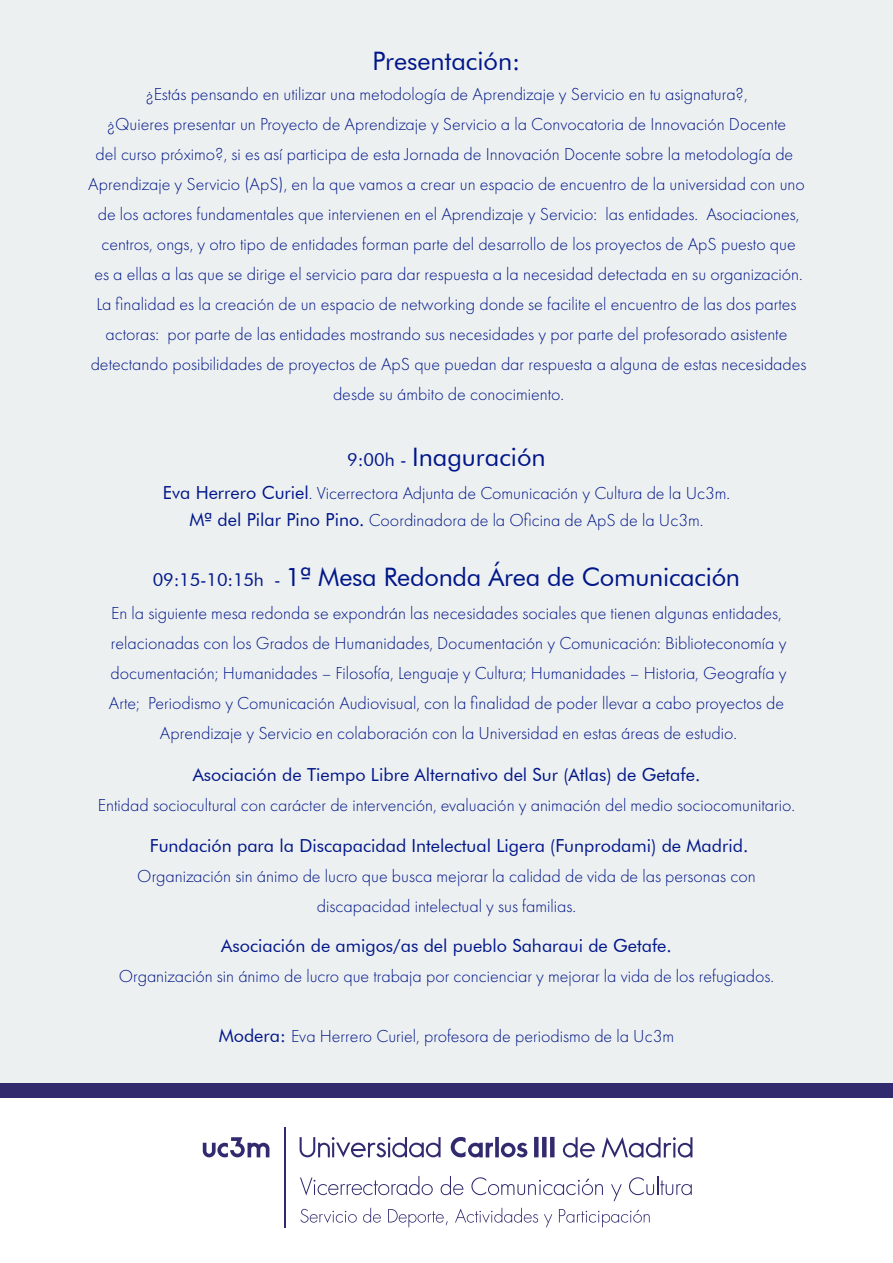
<style>
.page{position:relative;width:893px;height:1263px;background:#edf0f0}
.page>*{position:absolute;margin:0;border:0;box-sizing:border-box;transform-origin:0 0}
.t1{font:25.5px "Futura BT";letter-spacing:-.01em;color:#001689}
.t2{font:300 18px/30px "Futura PT";color:#001689;text-align:center}
.t3{font:18px "Futura BT";color:#001689}
.s1{font-size:18px}
.s2{font-family:"Futura BT";font-weight:400}
</style>
<div class="page">
<div style="left:0;top:1097px;width:893px;height:166px;background:#fff"></div>
<div style="left:0;top:1083px;width:893px;height:15px;background:#312a6e"></div>
<svg style="left:563px;top:1137px;width:129px;height:21px"></svg>
<svg style="left:300px;top:1137px;width:141px;height:20px"></svg>
<svg style="left:451px;top:1137px;width:103px;height:20px"></svg>
<hr style="left:284px;top:1127px;width:1px;height:101px;background:#312a6e">
<svg style="left:203px;top:1137px;width:66px;height:20px"></svg>
<svg style="left:300px;top:1176px;width:133px;height:19px"></svg>
<svg style="left:441px;top:1176px;width:22px;height:19px"></svg>
<svg style="left:471px;top:1177px;width:132px;height:18px"></svg>
<svg style="left:611px;top:1184px;width:11px;height:17px"></svg>
<svg style="left:629px;top:1176px;width:63px;height:19px"></svg>
<svg style="left:300px;top:1209px;width:57px;height:14px"></svg>
<svg style="left:363px;top:1208px;width:18px;height:15px"></svg>
<svg style="left:388px;top:1209px;width:60px;height:18px"></svg>
<svg style="left:455px;top:1208px;width:83px;height:15px"></svg>
<svg style="left:544px;top:1214px;width:8px;height:13px"></svg>
<svg style="left:559px;top:1209px;width:91px;height:18px"></svg>
<h1 class="t1" style="left:373px;top:45px;width:149px">Presentación:</h1>
<p class="t2" style="left:88px;top:79px;width:720px">¿Estás pensando en utilizar una metodología de Aprendizaje y Servicio en tu asignatura?,<br>¿Quieres presentar un Proyecto de Aprendizaje y Servicio a la Convocatoria de Innovación Docente<br>del curso próximo?, si es así participa de esta Jornada de Innovación Docente sobre la metodología de Aprendizaje y Servicio (ApS), en la que vamos a crear un espacio de encuentro de la universidad con uno de los actores fundamentales que intervienen en el Aprendizaje y Servicio: las entidades. Asociaciones, centros, ongs, y otro tipo de entidades forman parte del desarrollo de los proyectos de ApS puesto que<br>es a ellas a las que se dirige el servicio para dar respuesta a la necesidad detectada en su organización.<br>La finalidad es la creación de un espacio de networking donde se facilite el encuentro de las dos partes actoras: por parte de las entidades mostrando sus necesidades y por parte del profesorado asistente detectando posibilidades de proyectos de ApS que puedan dar respuesta a alguna de estas necesidades desde su ámbito de conocimiento.</p>
<h1 class="t1" style="left:347px;top:441px;width:200px"><span class="s1">9:00h -</span> Inaguración</h1>
<p class="t2" style="left:163px;top:480px;width:569px;line-height:27px"><span class="s2">Eva Herrero Curiel</span>. Vicerrectora Adjunta de Comunicación y Cultura de la Uc3m.<br><span class="s2">Mª del Pilar Pino Pino.</span> Coordinadora de la Oficina de ApS de la Uc3m.</p>
<h1 class="t1" style="left:153px;top:561px;width:589px"><span class="s1">09:15-10:15h -</span> 1ª Mesa Redonda Área de Comunicación</h1>
<p class="t2" style="left:109px;top:598px;width:679px">En la siguiente mesa redonda se expondrán las necesidades sociales que tienen algunas entidades, relacionadas con los Grados de Humanidades, Documentación y Comunicación: Biblioteconomía y documentación; Humanidades – Filosofía, Lenguaje y Cultura; Humanidades – Historia, Geografía y Arte; Periodismo y Comunicación Audiovisual, con la finalidad de poder llevar a cabo proyectos de Aprendizaje y Servicio en colaboración con la Universidad en estas áreas de estudio.</p>
<p class="t3" style="left:193px;top:764px;width:509px">Asociación de Tiempo Libre Alternativo del Sur (Atlas) de Getafe.</p>
<p class="t2" style="left:98px;top:790px;width:699px">Entidad sociocultural con carácter de intervención, evaluación y animación del medio sociocomunitario.</p>
<p class="t3" style="left:150px;top:834px;width:600px">Fundación para la Discapacidad Intelectual Ligera (Funprodami) de Madrid.</p>
<p class="t2" style="left:137px;top:861px;width:620px">Organización sin ánimo de lucro que busca mejorar la calidad de vida de las personas con discapacidad intelectual y sus familias.</p>
<p class="t3" style="left:221px;top:935px;width:452px">Asociación de amigos/as del pueblo Saharaui de Getafe.</p>
<p class="t2" style="left:119px;top:961px;width:657px">Organización sin ánimo de lucro que trabaja por concienciar y mejorar la vida de los refugiados.</p>
<p class="t2" style="left:219px;top:1021px;width:457px"><span class="s2">Modera:</span> Eva Herrero Curiel, profesora de periodismo de la Uc3m</p>
</div>
